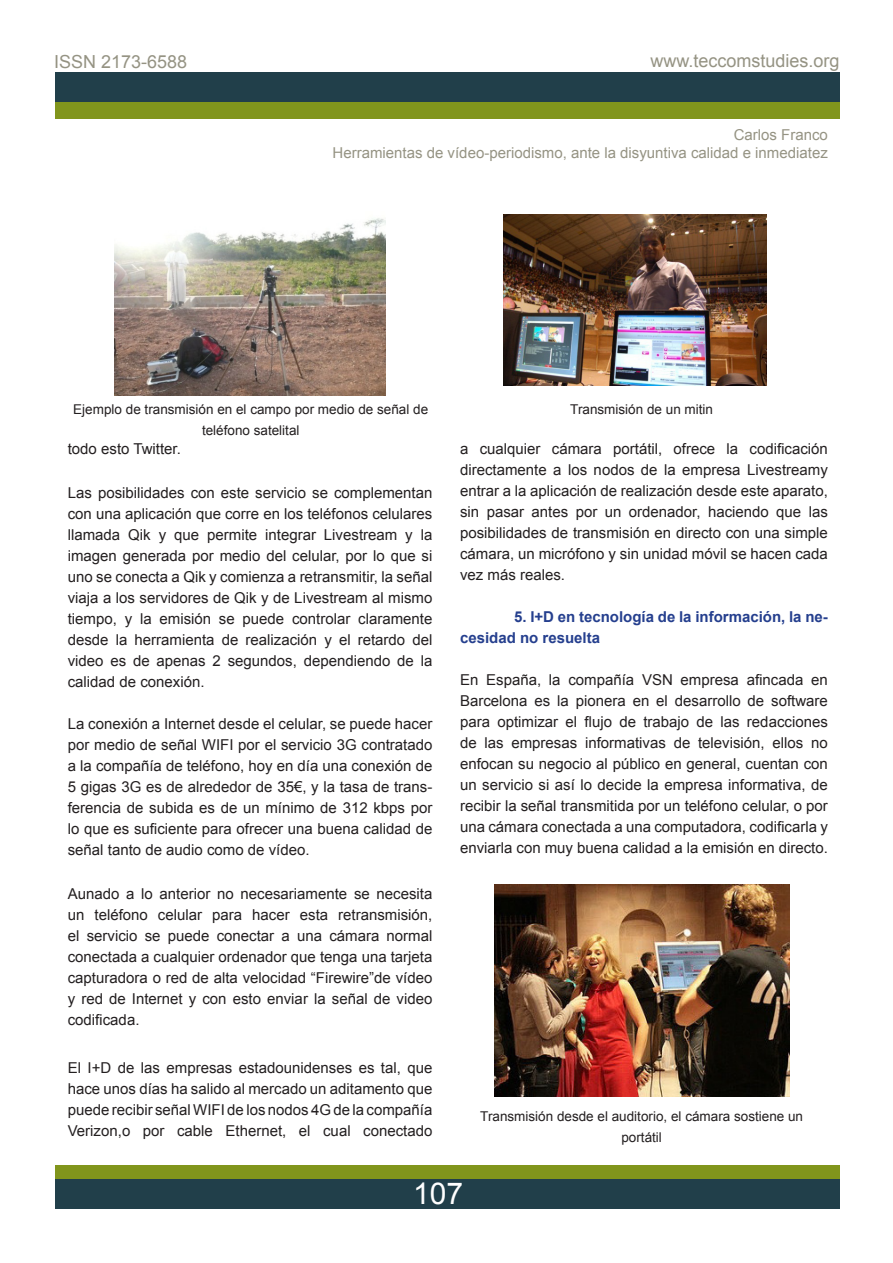
<style>
.page{position:relative;width:893px;height:1263px;background:#fff}
.page>*{position:absolute;margin:0;border:0;box-sizing:border-box;transform-origin:0 0}
.t1{font:30px "Arial";color:#fff}
.t2{font:18px "Arial";color:#959383}
.t3{font:15px/21px "Arial";color:#231f20;text-align:justify}
.t4{font:15px "Arial";color:#959383}
.t5{font:700 15px/21px "Arial";color:#253f8e}
.t6{font:13.5px/21px "Arial";color:#231f20;text-align:center}
</style>
<div class="page">
<div style="left:55px;top:1165px;width:785px;height:29px;background:#81951c"></div>
<div style="left:55px;top:1179px;width:785px;height:29px;background:#213f4a"></div>
<div style="left:55px;top:90px;width:785px;height:29px;background:#81951c"></div>
<div style="left:55px;top:73px;width:785px;height:29px;background:#213f4a"></div>
<img style="left:115px;top:218px;width:271px;height:177px">
<img style="left:504px;top:215px;width:262px;height:171px">
<img style="left:494px;top:884px;width:295px;height:212px">
<p class="t2" style="left:54px;top:50px;width:135px">ISSN 2173-6588</p>
<p class="t2" style="left:650px;top:49px;width:191px">www.teccomstudies.org</p>
<p class="t4" style="left:734px;top:125px;width:96px">Carlos Franco</p>
<p class="t4" style="left:333px;top:143px;width:497px">Herramientas de vídeo-periodismo, ante la disyuntiva calidad e inmediatez</p>
<p class="t6" style="left:73px;top:399px;width:356px">Ejemplo de transmisión en el campo por medio de señal de teléfono satelital</p>
<p class="t6" style="left:570px;top:399px;width:144px">Transmisión de un mitin</p>
<p class="t3" style="left:68px;top:439px;width:115px">todo esto Twitter.</p>
<p class="t3" style="left:68px;top:482px;width:366px">Las posibilidades con este servicio se complementan con una aplicación que corre en los teléfonos celulares llamada Qik y que permite integrar Livestream y la imagen generada por medio del celular, por lo que si uno se conecta a Qik y comienza a retransmitir, la señal viaja a los servidores de Qik y de Livestream al mismo tiempo, y la emisión se puede controlar claramente desde la herramienta de realización y el retardo del video es de apenas 2 segundos, dependiendo de la calidad de conexión.</p>
<p class="t3" style="left:68px;top:713px;width:366px">La conexión a Internet desde el celular, se puede hacer por medio de señal WIFI por el servicio 3G contratado a la compañía de teléfono, hoy en día una conexión de 5 gigas 3G es de alrededor de 35€, y la tasa de trans&shy;ferencia de subida es de un mínimo de 312 kbps por lo que es suficiente para ofrecer una buena calidad de señal tanto de audio como de vídeo.</p>
<p class="t3" style="left:68px;top:883px;width:366px">Aunado a lo anterior no necesariamente se necesita un teléfono celular para hacer esta retransmisión, el servicio se puede conectar a una cámara normal conectada a cualquier ordenador que tenga una tarjeta capturadora o red de alta velocidad “Firewire”de vídeo y red de Internet y con esto enviar la señal de video codificada.</p>
<p class="t3" style="left:68px;top:1057px;width:366px">El I+D de las empresas estadounidenses es tal, que hace unos días ha salido al mercado un aditamento que puede recibir señal WIFI de los nodos 4G de la compañía Verizon,o por cable Ethernet, el cual conectado</p>
<p class="t3" style="left:460px;top:439px;width:369px">a cualquier cámara portátil, ofrece la codificación directamente a los nodos de la empresa Livestreamy entrar a la aplicación de realización desde este aparato, sin pasar antes por un ordenador, haciendo que las posibilidades de transmisión en directo con una simple cámara, un micrófono y sin unidad móvil se hacen cada vez más reales.</p>
<p class="t5" style="left:460px;top:607px;width:369px;text-indent:54px">5. I+D en tecnología de la información, la ne&shy;cesidad no resuelta</p>
<p class="t3" style="left:460px;top:670px;width:369px">En España, la compañía VSN empresa afincada en Barcelona es la pionera en el desarrollo de software para optimizar el flujo de trabajo de las redacciones de las empresas informativas de televisión, ellos no enfocan su negocio al público en general, cuentan con un servicio si así lo decide la empresa informativa, de recibir la señal transmitida por un teléfono celular, o por una cámara conectada a una computadora, codificarla y enviarla con muy buena calidad a la emisión en directo.</p>
<p class="t6" style="left:480px;top:1106px;width:324px">Transmisión desde el auditorio, el cámara sostiene un portátil</p>
<p class="t1" style="left:413px;top:1174px;width:52px">107</p>
</div>
